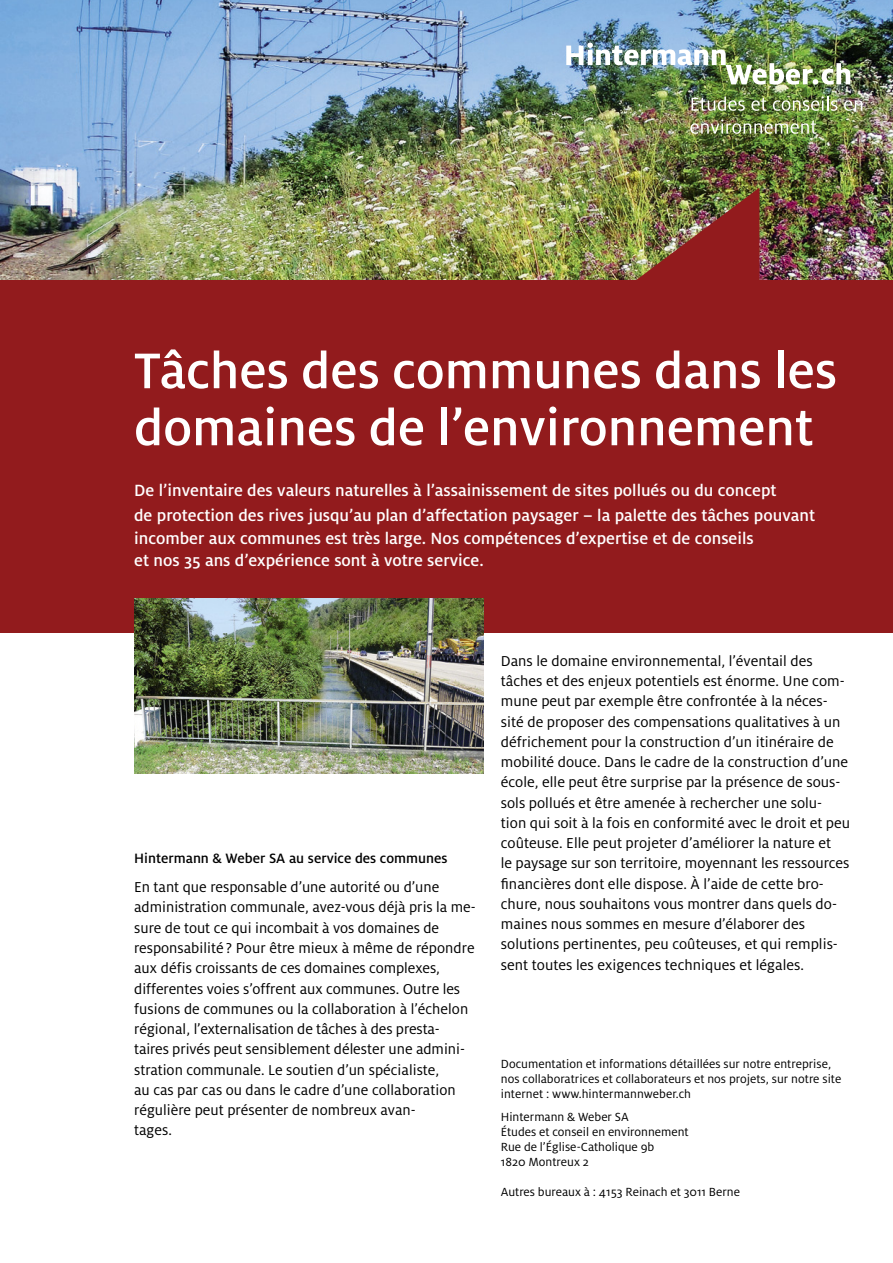
<style>
.page{position:relative;width:893px;height:1263px;background:#fff}
.page>*{position:absolute;margin:0;border:0;box-sizing:border-box;transform-origin:0 0}
.t1{font:500 55.5px/57px "Milo";color:#fff}
.t2{font:500 18px/25.7px "Milo";color:#fff}
.t3{font:15.9px/20.2px "Milo";color:#000}
.t4{font:500 15px "Milo";color:#000}
.t5{font:13.05px/15px "Milo";color:#000}
</style>
<div class="page">
<div style="left:0;top:0;width:893px;height:632px;background:#921b1d"></div>
<img style="left:0;top:0;width:893px;height:279px">
<img style="left:134px;top:598px;width:350px;height:176px">
<img style="left:566px;top:43px;width:284px;height:42px">
<svg style="left:691px;top:97px;width:54px;height:14px"></svg>
<svg style="left:751px;top:98px;width:16px;height:13px"></svg>
<svg style="left:773px;top:96px;width:64px;height:15px"></svg>
<svg style="left:844px;top:100px;width:18px;height:11px"></svg>
<img style="left:690px;top:119px;width:126px;height:15px">
<img style="left:590px;top:186px;width:170px;height:94px">
<h1 class="t1" style="left:134px;top:342px;width:705px">Tâches des communes dans les domaines de l’environnement</h1>
<p class="t2" style="left:134px;top:477px;width:682px">De l’inventaire des valeurs naturelles à l’assainissement de sites pollués ou du concept<br>de protection des rives jusqu’au plan d’affectation paysager – la palette des tâches pouvant</p>
<p class="t2" style="left:134px;top:527px;width:621px;line-height:22.5px">incomber aux communes est très large. Nos compétences d’expertise et de conseils et nos 35 ans d’expérience sont à votre service.</p>
<p class="t4" style="left:134px;top:850px;width:315px">Hintermann &amp; Weber SA au service des communes</p>
<p class="t3" style="left:134px;top:877px;width:343px">En tant que responsable d’une autorité ou d’une administration communale, avez-vous déjà pris la me&shy;sure de tout ce qui incombait à vos domaines de responsabilité ? Pour être mieux à même de répondre aux défis croissants de ces domaines complexes, differentes voies s’offrent aux communes. Outre les fusions de communes ou la collaboration à l’échelon régional, l’externalisation de tâches à des presta&shy;taires privés peut sensiblement délester une admini&shy;stration communale. Le soutien d’un spécialiste,<br>au cas par cas ou dans le cadre d’une collaboration régulière peut présenter de nombreux avan-<br>tages.</p>
<p class="t3" style="left:501px;top:650px;width:351px">Dans le domaine environnemental, l’éventail des tâches et des enjeux potentiels est énorme. Une com&shy;mune peut par exemple être confrontée à la néces&shy;sité de proposer des compensations qualitatives à un défrichement pour la construction d’un itinéraire de mobilité douce. Dans le cadre de la construction d’une école, elle peut être surprise par la présence de sous&shy;sols pollués et être amenée à rechercher une solu&shy;tion qui soit à la fois en conformité avec le droit et peu coûteuse. Elle peut projeter d’améliorer la nature et<br>le paysage sur son territoire, moyennant les ressources financières dont elle dispose. À l’aide de cette bro&shy;chure, nous souhaitons vous montrer dans quels do&shy;maines nous sommes en mesure d’élaborer des solutions pertinentes, peu coûteuses, et qui remplis&shy;sent toutes les exigences techniques et légales.</p>
<p class="t5" style="left:501px;top:1056px;width:342px">Documentation et informations détaillées sur notre entreprise, nos collaboratrices et collaborateurs et nos projets, sur notre site internet : www.hintermannweber.ch</p>
<p class="t5" style="left:501px;top:1109px;width:189px">Hintermann &amp; Weber SA<br>Études et conseil en environnement<br>Rue de l’Église-Catholique 9b<br>1820 Montreux 2</p>
<p class="t5" style="left:501px;top:1184px;width:241px">Autres bureaux à : 4153 Reinach et 3011 Berne</p>
</div>
